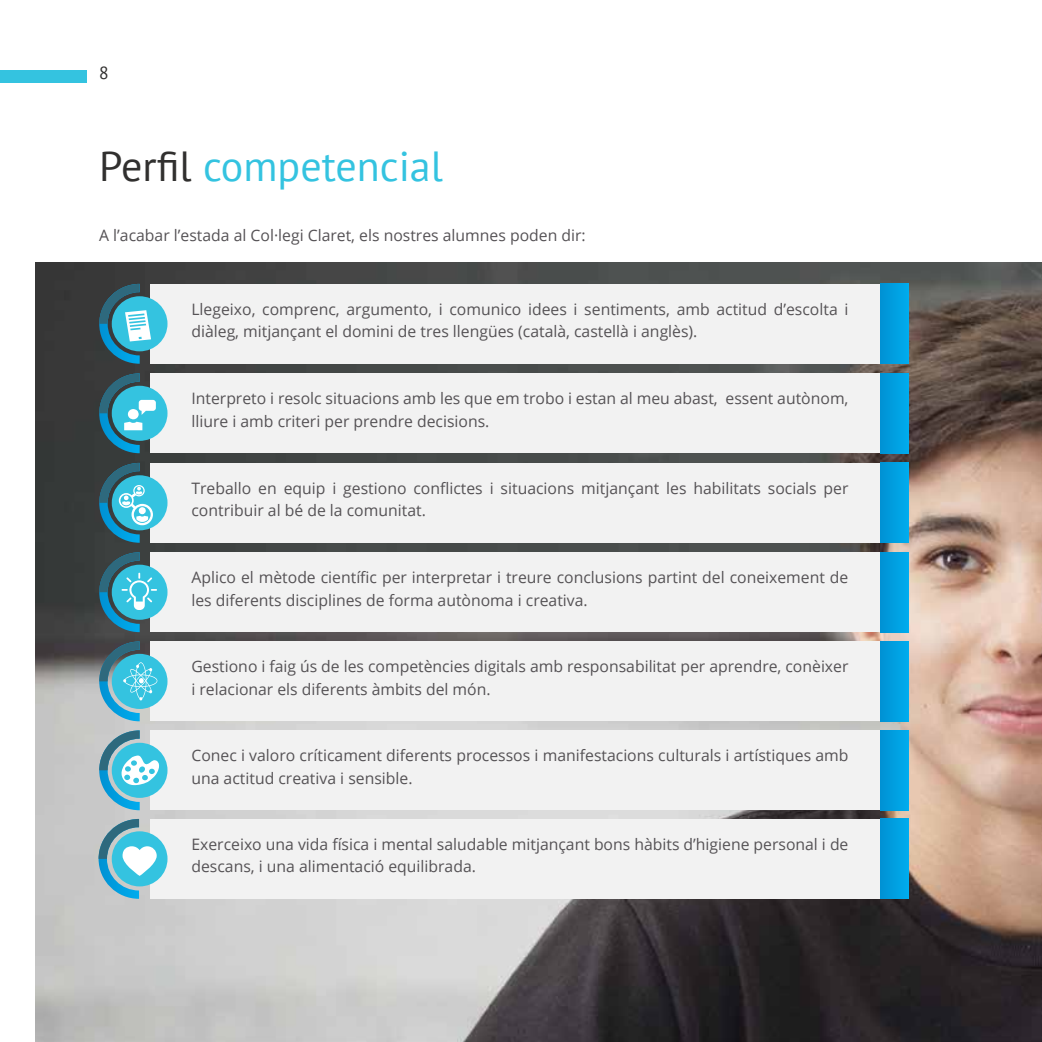
<style>
.page{position:relative;width:1042px;height:1042px;background:#fff}
.page>*{position:absolute;margin:0;border:0;box-sizing:border-box;transform-origin:0 0}
.t1{font:42px "PT Sans";color:#34c3e0}
.t2{font:17.5px "PT Sans";color:#31302f}
.t3{font:15.75px/22.8px "Open Sans";color:#555255}
.s1{color:#31302f}
</style>
<div class="page">
<img style="left:36px;top:262px;width:1006px;height:780px">
<div style="left:150px;top:284px;width:733px;height:80px;background:#f2f2f2"></div>
<div style="left:880px;top:284px;width:28px;height:80px;background:#009ee0"></div>
<div style="left:112px;top:296px;width:55px;height:55px;background:#34c3e0;border-radius:50%"></div>
<div style="left:150px;top:373px;width:733px;height:80px;background:#f2f2f2"></div>
<div style="left:880px;top:373px;width:28px;height:80px;background:#009ee0"></div>
<div style="left:112px;top:386px;width:55px;height:55px;background:#34c3e0;border-radius:50%"></div>
<div style="left:150px;top:463px;width:733px;height:80px;background:#f2f2f2"></div>
<div style="left:880px;top:463px;width:28px;height:80px;background:#009ee0"></div>
<div style="left:112px;top:475px;width:55px;height:55px;background:#34c3e0;border-radius:50%"></div>
<div style="left:150px;top:552px;width:733px;height:80px;background:#f2f2f2"></div>
<div style="left:880px;top:552px;width:28px;height:80px;background:#009ee0"></div>
<div style="left:112px;top:565px;width:55px;height:55px;background:#34c3e0;border-radius:50%"></div>
<div style="left:150px;top:641px;width:733px;height:80px;background:#f2f2f2"></div>
<div style="left:880px;top:641px;width:28px;height:80px;background:#009ee0"></div>
<div style="left:112px;top:654px;width:55px;height:55px;background:#34c3e0;border-radius:50%"></div>
<div style="left:150px;top:730px;width:733px;height:80px;background:#f2f2f2"></div>
<div style="left:880px;top:730px;width:28px;height:80px;background:#009ee0"></div>
<div style="left:112px;top:743px;width:55px;height:55px;background:#34c3e0;border-radius:50%"></div>
<div style="left:150px;top:819px;width:733px;height:80px;background:#f2f2f2"></div>
<div style="left:880px;top:819px;width:28px;height:80px;background:#009ee0"></div>
<div style="left:112px;top:831px;width:55px;height:55px;background:#34c3e0;border-radius:50%"></div>
<svg style="left:99px;top:284px;width:52px;height:80px"></svg>
<svg style="left:99px;top:552px;width:58px;height:80px"></svg>
<svg style="left:99px;top:641px;width:58px;height:80px"></svg>
<svg style="left:99px;top:730px;width:60px;height:80px"></svg>
<svg style="left:99px;top:463px;width:54px;height:80px"></svg>
<div style="left:139px;top:400px;width:17px;height:11px;background:#fff;border-radius:3px"></div>
<svg style="left:99px;top:373px;width:43px;height:80px"></svg>
<svg style="left:99px;top:819px;width:58px;height:80px"></svg>
<div style="left:0;top:71px;width:87px;height:12px;background:#34c3e0"></div>
<p class="t2" style="left:99px;top:61px;width:11px">8</p>
<h1 class="t1" style="left:99px;top:139px;width:345px"><span class="s1">Perfil</span> competencial</h1>
<p class="t3" style="left:99px;top:223px;width:488px">A l’acabar l’estada al Col·legi Claret, els nostres alumnes poden dir:</p>
<p class="t3" style="left:191px;top:297px;width:658px">Llegeixo, comprenc, argumento, i comunico idees i sentiments, amb actitud d’escolta i diàleg, mitjançant el domini de tres llengües (català, castellà i anglès).</p>
<p class="t3" style="left:191px;top:387px;width:658px">Interpreto i resolc situacions amb les que em trobo i estan al meu abast, essent autònom, lliure i amb criteri per prendre decisions.</p>
<p class="t3" style="left:191px;top:476px;width:658px">Treballo en equip i gestiono conflictes i situacions mitjançant les habilitats socials per contribuir al bé de la comunitat.</p>
<p class="t3" style="left:191px;top:565px;width:658px">Aplico el mètode científic per interpretar i treure conclusions partint del coneixement de les diferents disciplines de forma autònoma i creativa.</p>
<p class="t3" style="left:191px;top:655px;width:658px">Gestiono i faig ús de les competències digitals amb responsabilitat per aprendre, conèixer i relacionar els diferents àmbits del món.</p>
<p class="t3" style="left:191px;top:743px;width:658px">Conec i valoro críticament diferents processos i manifestacions culturals i artístiques amb una actitud creativa i sensible.</p>
<p class="t3" style="left:191px;top:832px;width:658px">Exerceixo una vida física i mental saludable mitjançant bons hàbits d’higiene personal i de descans, i una alimentació equilibrada.</p>
</div>
